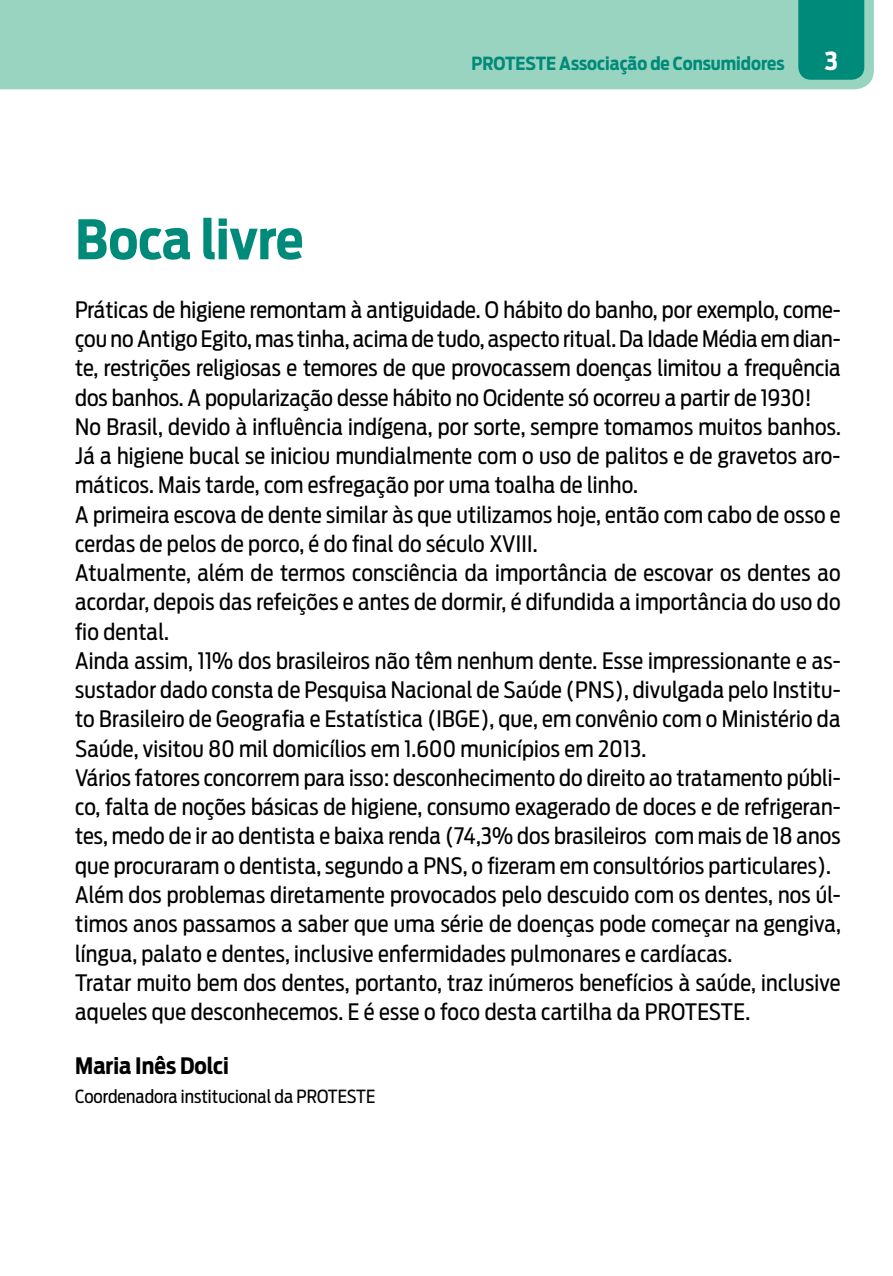
<style>
.page{position:relative;width:893px;height:1276px;background:#fff}
.page>*{position:absolute;margin:0;border:0;box-sizing:border-box;transform-origin:0 0}
.t1{font:700 54px "Antenna Cond";color:#008a7a}
.t2{font:700 24.75px "Antenna Cond";color:#fff}
.t3{font:22.5px/29.2px "Antenna Cond";letter-spacing:.005em;color:#000}
.t4{font:700 22.5px "Antenna Cond";color:#000}
.t5{font:18px "Antenna Cond";color:#000}
.t6{font:700 18px "Antenna Cond";color:#008a7a}
</style>
<div class="page">
<div style="left:0;top:0;width:874px;height:89px;background:#99d4c0"></div>
<div style="left:798px;top:0;width:66px;height:80px;background:#008a7a"></div>
<h1 class="t1" style="left:75px;top:207px;width:230px">Boca livre</h1>
<p class="t6" style="left:471px;top:52px;width:315px">PROTESTE Associação de Consumidores</p>
<p class="t2" style="left:824px;top:46px;width:15px">3</p>
<p class="t3" style="left:75px;top:295px;width:767px">Práticas de higiene remontam à antiguidade. O hábito do banho, por exemplo, come&shy;çou no Antigo Egito, mas tinha, acima de tudo, aspecto ritual. Da Idade Média em dian&shy;te, restrições religiosas e temores de que provocassem doenças limitou a frequência dos banhos. A popularização desse hábito no Ocidente só ocorreu a partir de 1930!<br>No Brasil, devido à influência indígena, por sorte, sempre tomamos muitos banhos.<br>Já a higiene bucal se iniciou mundialmente com o uso de palitos e de gravetos aro&shy;máticos. Mais tarde, com esfregação por uma toalha de linho.<br>A primeira escova de dente similar às que utilizamos hoje, então com cabo de osso e cerdas de pelos de porco, é do final do século XVIII.<br>Atualmente, além de termos consciência da importância de escovar os dentes ao acordar, depois das refeições e antes de dormir, é difundida a importância do uso do fio dental.<br>Ainda assim, 11% dos brasileiros não têm nenhum dente. Esse impressionante e as&shy;sustador dado consta de Pesquisa Nacional de Saúde (PNS), divulgada pelo Institu&shy;to Brasileiro de Geografia e Estatística (IBGE), que, em convênio com o Ministério da Saúde, visitou 80 mil domicílios em 1.600 municípios em 2013.<br>Vários fatores concorrem para isso: desconhecimento do direito ao tratamento públi&shy;co, falta de noções básicas de higiene, consumo exagerado de doces e de refrigeran&shy;tes, medo de ir ao dentista e baixa renda (74,3% dos brasileiros com mais de 18 anos que procuraram o dentista, segundo a PNS, o fizeram em consultórios particulares).<br>Além dos problemas diretamente provocados pelo descuido com os dentes, nos úl&shy;timos anos passamos a saber que uma série de doenças pode começar na gengiva, língua, palato e dentes, inclusive enfermidades pulmonares e cardíacas.<br>Tratar muito bem dos dentes, portanto, traz inúmeros benefícios à saúde, inclusive aqueles que desconhecemos. E é esse o foco desta cartilha da PROTESTE.</p>
<p class="t4" style="left:75px;top:1052px;width:155px">Maria Inês Dolci</p>
<p class="t5" style="left:75px;top:1086px;width:302px">Coordenadora institucional da PROTESTE</p>
</div>
